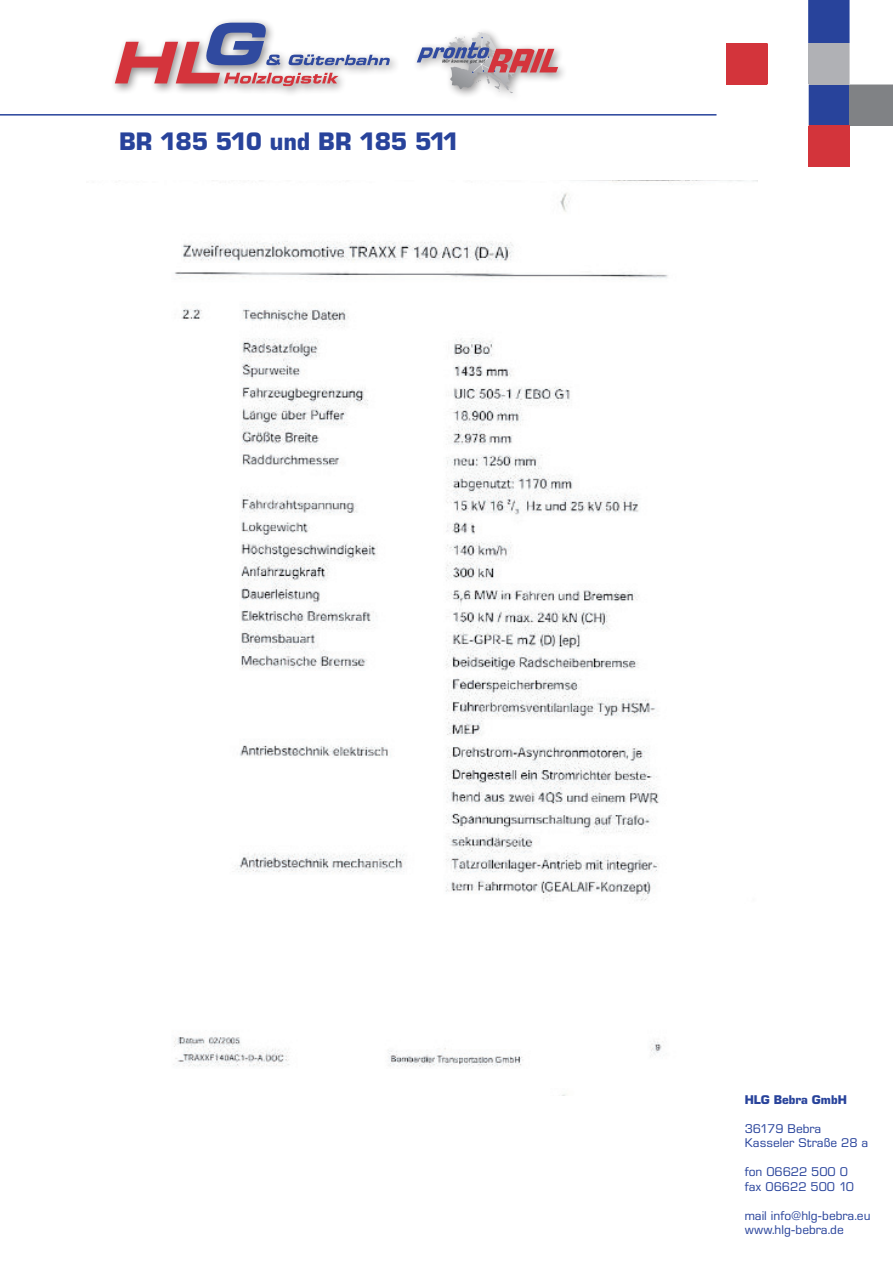
<style>
.page{position:relative;width:893px;height:1263px;background:#fff}
.page>*{position:absolute;margin:0;border:0;box-sizing:border-box;transform-origin:0 0}
.t1{font:700 24px "Eurostile SB";letter-spacing:-.02em;color:#28439b}
.t2{font:12px/14.4px "Eurostile SB";color:#28439b}
.t3{font:700 12px "Eurostile SB";color:#28439b}
</style>
<div class="page">
<img style="left:173px;top:181px;width:584px;height:914px">
<div style="left:111px;top:17px;width:289px;height:80px;background:#231f20;opacity:.5"></div>
<svg style="left:115px;top:23px;width:275px;height:63px"></svg>
<div style="left:808px;top:85px;width:41px;height:41px;background:#28439b"></div>
<div style="left:849px;top:85px;width:44px;height:41px;background:#808285"></div>
<div style="left:808px;top:126px;width:41px;height:41px;background:#d3343b"></div>
<div style="left:726px;top:44px;width:41px;height:41px;background:#d3343b"></div>
<svg style="left:767px;top:0;width:126px;height:85px"></svg>
<svg style="left:417px;top:32px;width:141px;height:62px"></svg>
<hr style="left:0;top:114px;width:716px;height:2px;background:#28439b">
<h1 class="t1" style="left:119px;top:127px;width:342px">BR 185 510 und BR 185 511</h1>
<p class="t3" style="left:745px;top:1093px;width:104px">HLG Bebra GmbH</p>
<p class="t2" style="left:745px;top:1121px;width:125px">36179 Bebra<br>Kasseler Straße 28 a</p>
<p class="t2" style="left:745px;top:1164px;width:111px">fon 06622 500 0 fax 06622 500 10</p>
<p class="t2" style="left:745px;top:1207px;width:127px">mail info@hlg-bebra.eu www.hlg-bebra.de</p>
</div>
